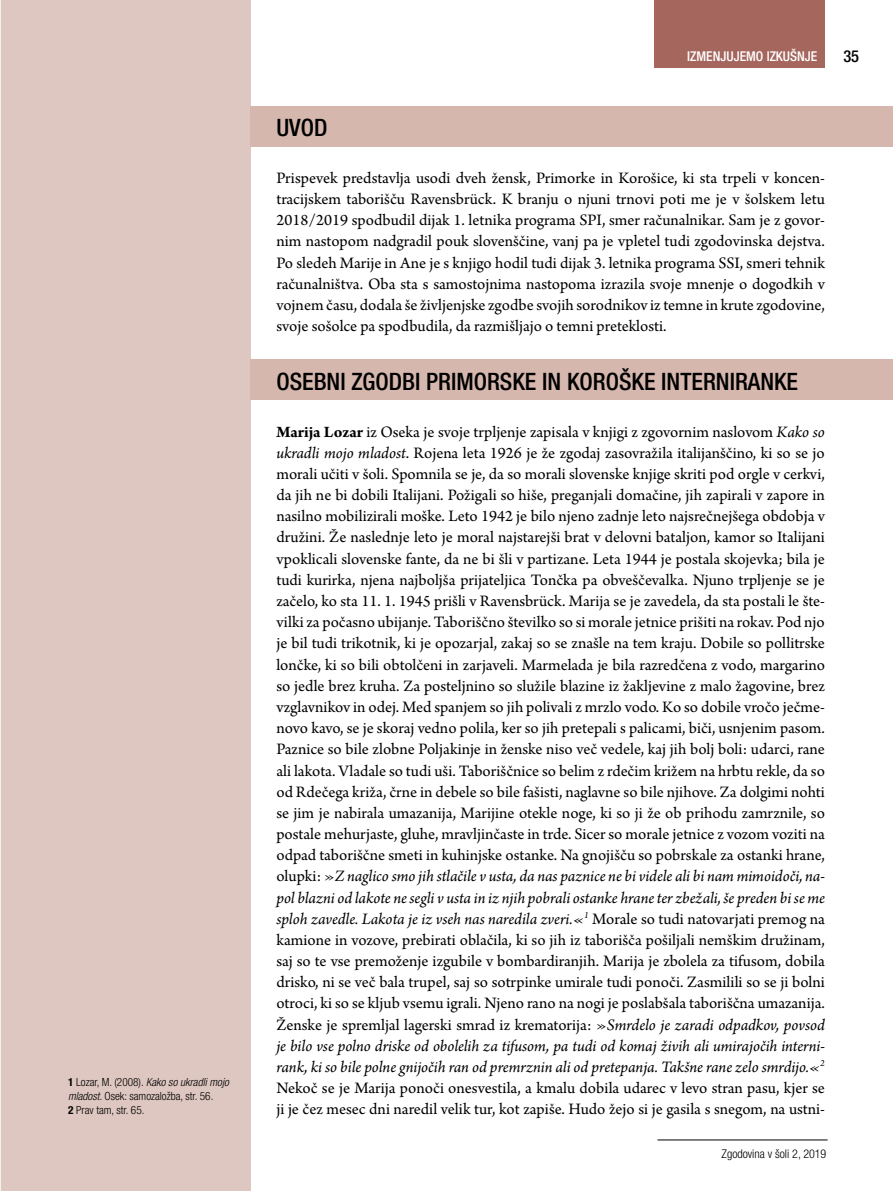
<style>
.page{position:relative;width:893px;height:1191px;background:#fff}
.page>*{position:absolute;margin:0;border:0;box-sizing:border-box;transform-origin:0 0}
.t1{font:500 condensed 24px "Helvetica Neue LT Com";color:#000}
.t2{font:16.8px/21.1px "Arno Pro";color:#000;text-align:justify}
.t3{font:500 condensed 16.5px "Helvetica Neue LT Com";color:#000}
.t4{font:500 condensed 13.5px "Helvetica Neue LT Com";color:#fff}
.t5{font:300 condensed 12px "Helvetica Neue LT Com";color:#000}
.t6{font:300 condensed 11.25px/14.2px "Helvetica Neue LT Com";color:#000}
.s1{font-weight:700}
.s2{font-style:italic}
</style>
<div class="page">
<div style="left:1px;top:0;width:250px;height:1191px;background:#dec7c0"></div>
<div style="left:655px;top:0;width:170px;height:68px;background:#a5665e"></div>
<hr style="left:657px;top:1139px;width:171px;height:1px;background:#000">
<div style="left:251px;top:106px;width:642px;height:41px;background:#d5b7ae"></div>
<div style="left:251px;top:359px;width:642px;height:41px;background:#d5b7ae"></div>
<p class="t6" style="left:68px;top:1074px;width:162px"><span class="s1">1</span> Lozar, M. (2008). <span class="s2">Kako so ukradli mojo mladost.</span> Osek: samozaložba, str. 56.<br><span class="s1">2</span> Prav tam, str. 65.</p>
<p class="t4" style="left:687px;top:48px;width:132px">IZMENJUJEMO IZKUŠNJE</p>
<p class="t3" style="left:843px;top:46px;width:17px">35</p>
<h1 class="t1" style="left:276px;top:113px;width:50px">UVOD</h1>
<p class="t2" style="left:276px;top:168px;width:550px">Prispevek predstavlja usodi dveh žensk, Primorke in Korošice, ki sta trpeli v koncen&shy;tracijskem taborišču Ravensbrück. K branju o njuni trnovi poti me je v šolskem letu 2018/2019 spodbudil dijak 1. letnika programa SPI, smer računalnikar. Sam je z govor&shy;nim nastopom nadgradil pouk slovenščine, vanj pa je vpletel tudi zgodovinska dejstva.<br>Po sledeh Marije in Ane je s knjigo hodil tudi dijak 3. letnika programa SSI, smeri tehnik računalništva. Oba sta s samostojnima nastopoma izrazila svoje mnenje o dogodkih v vojnem času, dodala še življenjske zgodbe svojih sorodnikov iz temne in krute zgodovine, svoje sošolce pa spodbudila, da razmišljajo o temni preteklosti.</p>
<h1 class="t1" style="left:276px;top:367px;width:27px">OSEBN</h1>
<h1 class="t1" style="left:340px;top:367px;width:130px">I ZGODBI PRIMORSKE</h1>
<h1 class="t1" style="left:542px;top:367px;width:39px">IN KORO</h1>
<h1 class="t1" style="left:619px;top:367px;width:61px">ŠKE INTERN</h1>
<h1 class="t1" style="left:730px;top:367px;width:19px">IRANKE</h1>
<p class="t2" style="left:276px;top:422px;width:550px"><span class="s1">Marija Lozar</span> iz Oseka je svoje trpljenje zapisala v knjigi z zgovornim naslovom <span class="s2">Kako so ukradli mojo mladost</span>. Rojena leta 1926 je že zgodaj zasovražila italijanščino, ki so se jo morali učiti v šoli. Spomnila se je, da so morali slovenske knjige skriti pod orgle v cerkvi, da jih ne bi dobili Italijani. Požigali so hiše, preganjali domačine, jih zapirali v zapore in nasilno mobilizirali moške. Leto 1942 je bilo njeno zadnje leto najsrečnejšega obdobja v družini. Že naslednje leto je moral najstarejši brat v delovni bataljon, kamor so Italijani vpoklicali slovenske fante, da ne bi šli v partizane. Leta 1944 je postala skojevka; bila je tudi kurirka, njena najboljša prijateljica Tončka pa obveščevalka. Njuno trpljenje se je začelo, ko sta 11. 1. 1945 prišli v Ravensbrück. Marija se je zavedela, da sta postali le šte&shy;vilki za počasno ubijanje. Taboriščno številko so si morale jetnice prišiti na rokav. Pod njo je bil tudi trikotnik, ki je opozarjal, zakaj so se znašle na tem kraju. Dobile so pollitrske lončke, ki so bili obtolčeni in zarjaveli. Marmelada je bila razredčena z vodo, margarino so jedle brez kruha. Za posteljnino so služile blazine iz žakljevine z malo žagovine, brez vzglavnikov in odej. Med spanjem so jih polivali z mrzlo vodo. Ko so dobile vročo ječme&shy;novo kavo, se je skoraj vedno polila, ker so jih pretepali s palicami, biči, usnjenim pasom.<br>Paznice so bile zlobne Poljakinje in ženske niso več vedele, kaj jih bolj boli: udarci, rane ali lakota. Vladale so tudi uši. Taboriščnice so belim z rdečim križem na hrbtu rekle, da so od Rdečega križa, črne in debele so bile fašisti, naglavne so bile njihove. Za dolgimi nohti se jim je nabirala umazanija, Marijine otekle noge, ki so ji že ob prihodu zamrznile, so postale mehurjaste, gluhe, mravljinčaste in trde. Sicer so morale jetnice z vozom voziti na odpad taboriščne smeti in kuhinjske ostanke. Na gnojišču so pobrskale za ostanki hrane, olupki: »<span class="s2">Z naglico smo jih stlačile v usta, da nas paznice ne bi videle ali bi nam mimoidoči, na&shy;pol blazni od lakote ne segli v usta in iz njih pobrali ostanke hrane ter zbežali, še preden bi se me sploh zavedle. Lakota je iz vseh nas naredila zveri.«</span><sup>1</sup> Morale so tudi natovarjati premog na kamione in vozove, prebirati oblačila, ki so jih iz taborišča pošiljali nemškim družinam, saj so te vse premoženje izgubile v bombardiranjih. Marija je zbolela za tifusom, dobila drisko, ni se več bala trupel, saj so sotrpinke umirale tudi ponoči. Zasmilili so se ji bolni otroci, ki so se kljub vsemu igrali. Njeno rano na nogi je poslabšala taboriščna umazanija.<br>Ženske je spremljal lagerski smrad iz krematorija: »<span class="s2">Smrdelo je zaradi odpadkov, povsod je bilo vse polno driske od obolelih za tifusom, pa tudi od komaj živih ali umirajočih interni&shy;rank, ki so bile polne gnijočih ran od premrznin ali od pretepanja. Takšne rane zelo smrdijo.«</span><sup>2<br></sup>Nekoč se je Marija ponoči onesvestila, a kmalu dobila udarec v levo stran pasu, kjer se ji je čez mesec dni naredil velik tur, kot zapiše. Hudo žejo si je gasila s snegom, na ustni-</p>
<p class="t5" style="left:721px;top:1146px;width:106px">Zgodovina v šoli 2, 2019</p>
</div>
